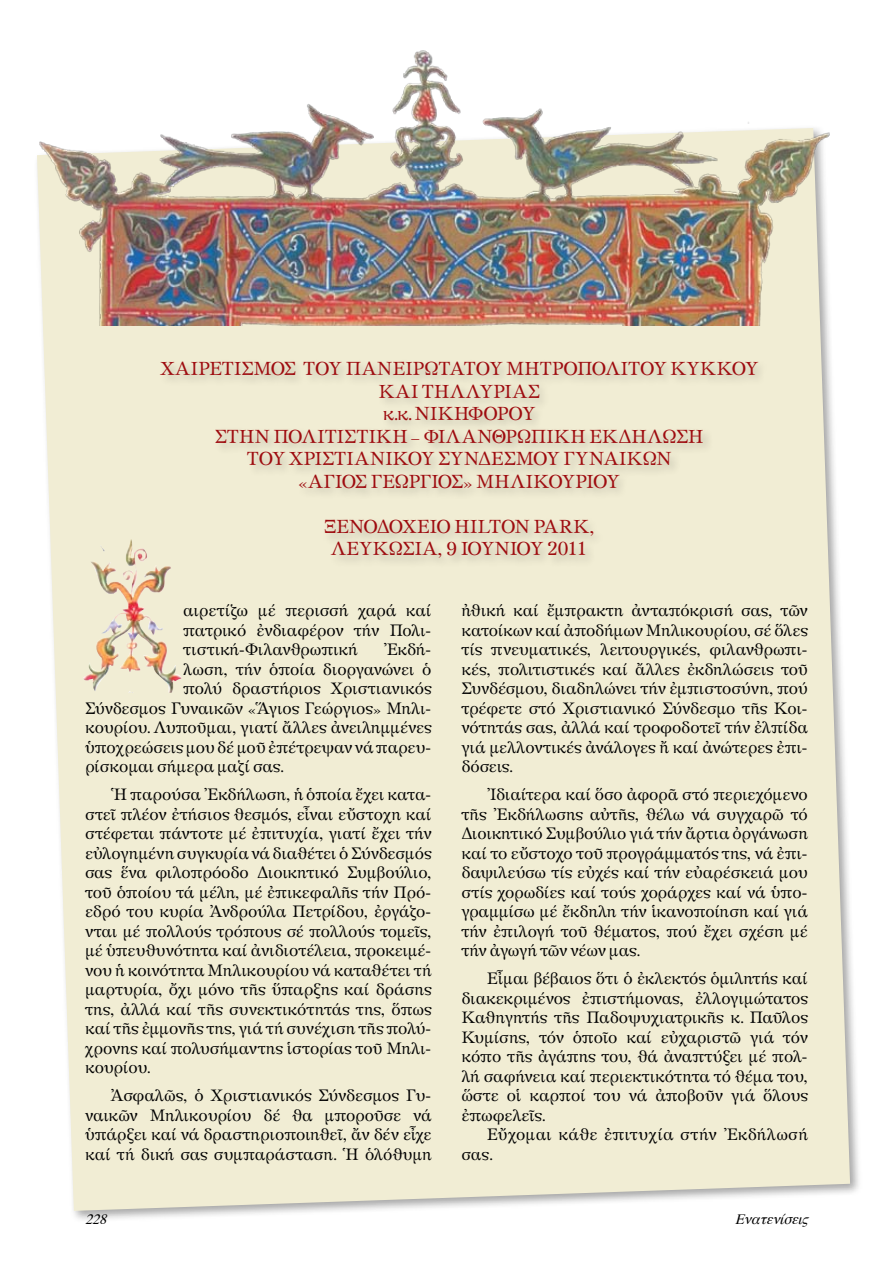
<style>
.page{position:relative;width:893px;height:1263px;background:#fff}
.page>*{position:absolute;margin:0;border:0;box-sizing:border-box;transform-origin:0 0}
.t1{font:18px/22.5px "Apollonia";letter-spacing:-.015em;color:#9e0b0f;text-align:center}
.t2{font:15.75px/19.5px "Apollonia";letter-spacing:-.005em;color:#000;text-align:justify}
.t3{font:15.75px/19.5px "Apollonia";letter-spacing:.015em;color:#000}
.t4{font:italic 14.25px "Times";color:#000}
</style>
<div class="page">
<div style="left:33px;top:124px;width:836px;height:1106px;background:#000;opacity:.35"></div>
<div style="left:37px;top:326px;width:813px;height:885px;background:#f1edd4"></div>
<img style="left:83px;top:539px;width:98px;height:154px">
<img style="left:33px;top:50px;width:836px;height:276px">
<div style="left:156px;top:358px;width:737px;height:234px;background:#000;opacity:.25"></div>
<p class="t1" style="left:160px;top:358px;width:600px">ΧΑΙΡΕΤΙΣΜΟΣ ΤΟΥ ΠΑΝΕΙΡΩΤΑΤΟΥ ΜΗΤΡΟΠΟΛΙΤΟΥ ΚΥΚΚΟΥ<br>ΚΑΙ ΤΗΛΛΥΡΙΑΣ<br>κ.κ. ΝΙΚΗΦΟΡΟΥ<br>ΣΤΗΝ ΠΟΛΙΤΙΣΤΙΚΗ – ΦΙΛΑΝΘΡΩΠΙΚΗ ΕΚΔΗΛΩΣΗ<br>ΤΟΥ ΧΡΙΣΤΙΑΝΙΚΟΥ ΣΥΝΔΕΣΜΟΥ ΓΥΝΑΙΚΩΝ<br>«ΑΓΙΟΣ ΓΕΩΡΓΙΟΣ» ΜΗΛΙΚΟΥΡΙΟΥ</p>
<p class="t1" style="left:324px;top:516px;width:26px">Ξενοδοχεῖο</p>
<p class="t1" style="left:454px;top:516px;width:142px">HILTON PARK,</p>
<p class="t1" style="left:331px;top:538px;width:30px">Λευκωσία</p>
<p class="t1" style="left:438px;top:538px;width:44px">, 9 Ιουνίου</p>
<p class="t1" style="left:547px;top:538px;width:43px">2011</p>
<p class="t2" style="left:183px;top:601px;width:250px">αιρετίζω μέ περισσή χαρά καί πατρικό ἐνδιαφέρον τήν Πολι&shy;τιστική-Φιλανθρωπική</p>
<p class="t2" style="left:383px;top:640px;width:50px">Ἐκδή-</p>
<p class="t2" style="left:183px;top:660px;width:250px">λωση, τήν ὁποία διοργανώνει ὁ</p>
<p class="t2" style="left:183px;top:679px;width:250px">πολύ δραστήριος Χριστιανικός</p>
<p class="t2" style="left:85px;top:699px;width:348px">Σύνδεσμος Γυναικῶν «Ἅγιος Γεώργιος» Μηλι-</p>
<p class="t2" style="left:85px;top:718px;width:348px">κουρίου. Λυποῦμαι, γιατί ἄλλες ἀνειλημμένες</p>
<p class="t2" style="left:85px;top:738px;width:348px">ὑποχρεώσεις μου δέ μοῦ ἐπέτρεψαν νά παρευ-</p>
<p class="t2" style="left:85px;top:757px;width:199px">ρίσκομαι σήμερα μαζί σας.</p>
<p class="t2" style="left:85px;top:785px;width:348px;text-indent:26px">Ἡ παρούσα Ἐκδήλωση, ἡ ὁποία ἔχει κατα&shy;στεῖ πλέον ἐτήσιος θεσμός, εἶναι εὔστοχη καί στέφεται πάντοτε μέ ἐπιτυχία, γιατί ἔχει τήν εὐλογημένη συγκυρία νά διαθέτει ὁ Σύνδεσμός σας ἕνα φιλοπρόοδο Διοικητικό Συμβούλιο, τοῦ ὁποίου τά μέλη, μέ ἐπικεφαλῆς τήν Πρό&shy;εδρό του κυρία Ἀνδρούλα Πετρίδου, ἐργάζο&shy;νται μέ πολλούς τρόπους σέ πολλούς τομεῖς, μέ ὑπευθυνότητα καί ἀνιδιοτέλεια, προκειμέ&shy;νου ἡ κοινότητα Μηλικουρίου νά καταθέτει τή μαρτυρία, ὄχι μόνο τῆς ὕπαρξης καί δράσης της, ἀλλά καί τῆς συνεκτικότητάς της, ὅπως καί τῆς ἐμμονῆς της, γιά τή συνέχιση τῆς πολύ&shy;χρονης καί πολυσήμαντης ἱστορίας τοῦ Μηλι&shy;κουρίου.</p>
<p class="t2" style="left:85px;top:1086px;width:348px;text-indent:26px">Ἀσφαλῶς, ὁ Χριστιανικός Σύνδεσμος Γυ&shy;ναικῶν Μηλικουρίου δέ θα μποροῦσε νά ὑπάρξει καί νά δραστηριοποιηθεῖ, ἄν δέν εἶχε καί τή δική σας συμπαράσταση. Ἡ ὁλόθυμη</p>
<p class="t2" style="left:461px;top:601px;width:348px">ἠθική καί ἔμπρακτη ἀνταπόκρισή σας, τῶν κατοίκων καί ἀποδήμων Μηλικουρίου, σέ ὅλες τίς πνευματικές, λειτουργικές, φιλανθρωπι&shy;κές, πολιτιστικές καί ἄλλες ἐκδηλώσεις τοῦ Συνδέσμου, διαδηλώνει τήν ἐμπιστοσύνη, πού τρέφετε στό Χριστιανικό Σύνδεσμο τῆς Κοι&shy;νότητάς σας, ἀλλά καί τροφοδοτεῖ τήν ἐλπίδα γιά μελλοντικές ἀνάλογες ἤ καί ἀνώτερες ἐπι&shy;δόσεις.</p>
<p class="t2" style="left:461px;top:785px;width:348px;text-indent:26px">Ἰδιαίτερα καί ὅσο ἀφορᾶ στό περιεχόμενο τῆς Ἐκδήλωσης αὐτῆς, θέλω νά συγχαρῶ τό Διοικητικό Συμβούλιο γιά τήν ἄρτια ὀργάνωση καί το εὔστοχο τοῦ προγράμματός της, νά ἐπι&shy;δαψιλεύσω τίς εὐχές καί τήν εὐαρέσκειά μου στίς χορωδίες καί τούς χοράρχες καί νά ὑπο&shy;γραμμίσω μέ ἔκδηλη τήν ἱκανοποίηση καί γιά τήν ἐπιλογή τοῦ θέματος, πού ἔχει σχέση μέ τήν ἀγωγή τῶν νέων μας.</p>
<p class="t2" style="left:461px;top:969px;width:348px;text-indent:26px">Εἶμαι βέβαιος ὅτι ὁ ἐκλεκτός ὁμιλητής καί διακεκριμένος ἐπιστήμονας, ἐλλογιμώτατος Καθηγητής τῆς Παδοψυχιατρικῆς κ. Παῦλος Κυμίσης, τόν ὁποῖο καί εὐχαριστῶ γιά τόν κόπο τῆς ἀγάπης του, θά ἀναπτύξει μέ πολ&shy;λή σαφήνεια καί περιεκτικότητα τό θέμα του, ὥστε οἱ καρποί του νά ἀποβοῦν γιά ὅλους ἐπωφελεῖς.</p>
<p class="t3" style="left:461px;top:1125px;width:348px;text-indent:26px">Εὔχομαι κάθε ἐπιτυχία στήν Ἐκδήλωσή σας.</p>
<p class="t4" style="left:85px;top:1205px;width:29px">228</p>
<p class="t4" style="left:735px;top:1205px;width:81px">Eνατενίσεις</p>
</div>
